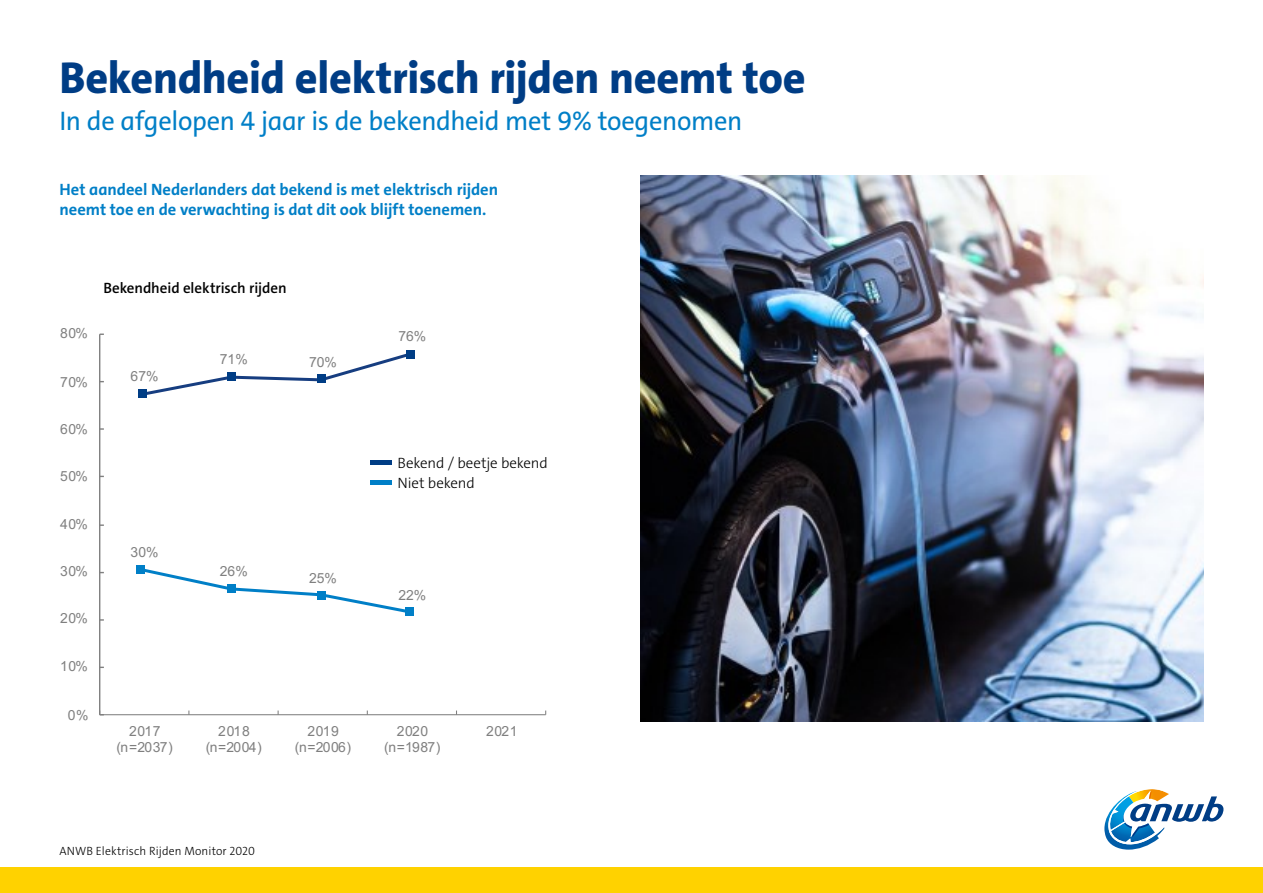
<style>
.page{position:relative;width:1263px;height:893px;background:#fff}
.page>*{position:absolute;margin:0;border:0;box-sizing:border-box;transform-origin:0 0}
.t1{font:800 45px "The Sans C4 s";letter-spacing:-.01em;color:#003d85}
.t2{font:27px "The Sans C4 s";letter-spacing:-.015em;color:#007fc7}
.t3{font:700 16.5px/19.5px "The Sans C4 s";color:#007fc7}
.t4{font:300 15px/19.5px "The Sans C4 s";letter-spacing:-.01em;color:#000}
.t5{font:600 15px "The Sans C4 s";letter-spacing:-.005em;color:#000}
.t6{font:13.95px "Arial";letter-spacing:.045em;color:#7f7f7f}
.t7{font:13.95px/15.3px "Arial";letter-spacing:-.005em;color:#7f7f7f;text-align:center}
.t8{font:300 12px "The Sans C4 s";letter-spacing:.01em;color:#000}
</style>
<div class="page">
<div style="left:0;top:867px;width:1263px;height:26px;background:#ffd200"></div>
<svg style="left:1104px;top:789px;width:119px;height:61px"></svg>
<hr style="left:99px;top:334px;width:1px;height:381px;background:#7f7f7f">
<hr style="left:100px;top:714px;width:446px;height:1px;background:#7f7f7f">
<svg style="left:146px;top:350px;width:269px;height:48px"></svg>
<svg style="left:145px;top:569px;width:260px;height:44px"></svg>
<hr style="left:370px;top:461px;width:21px;height:4px;background:#003d85">
<hr style="left:370px;top:480px;width:21px;height:4px;background:#007fc7">
<div style="left:137px;top:565px;width:8px;height:9px;background:#007fc7"></div>
<div style="left:138px;top:389px;width:8px;height:9px;background:#003d85"></div>
<div style="left:227px;top:373px;width:9px;height:8px;background:#003d85"></div>
<div style="left:317px;top:374px;width:8px;height:9px;background:#003d85"></div>
<div style="left:406px;top:350px;width:8px;height:8px;background:#003d85"></div>
<div style="left:227px;top:585px;width:9px;height:8px;background:#007fc7"></div>
<div style="left:317px;top:592px;width:8px;height:8px;background:#007fc7"></div>
<div style="left:405px;top:607px;width:9px;height:9px;background:#007fc7"></div>
<img style="left:640px;top:176px;width:563px;height:546px">
<h1 class="t1" style="left:60px;top:49px;width:748px">Bekendheid elektrisch rijden neemt toe</h1>
<h2 class="t2" style="left:60px;top:104px;width:684px">In de afgelopen 4 jaar is de bekendheid met 9% toegenomen</h2>
<p class="t3" style="left:60px;top:180px;width:440px">Het aandeel Nederlanders dat bekend is met elektrisch rijden neemt toe en de verwachting is dat dit ook blijft toenemen.</p>
<p class="t6" style="left:60px;top:323px;width:29px">80%</p>
<p class="t6" style="left:60px;top:372px;width:29px">70%</p>
<p class="t6" style="left:60px;top:419px;width:29px">60%</p>
<p class="t6" style="left:60px;top:467px;width:29px">50%</p>
<p class="t6" style="left:60px;top:514px;width:29px">40%</p>
<p class="t6" style="left:60px;top:561px;width:29px">30%</p>
<p class="t6" style="left:60px;top:609px;width:29px">20%</p>
<p class="t6" style="left:60px;top:656px;width:29px">10%</p>
<p class="t6" style="left:68px;top:705px;width:22px">0%</p>
<p class="t5" style="left:103px;top:278px;width:185px">Bekendheid elektrisch rijden</p>
<p class="t6" style="left:131px;top:366px;width:29px">67%</p>
<p class="t6" style="left:220px;top:350px;width:29px">71%</p>
<p class="t6" style="left:309px;top:352px;width:29px">70%</p>
<p class="t6" style="left:131px;top:542px;width:29px">30%</p>
<p class="t6" style="left:220px;top:561px;width:29px">26%</p>
<p class="t6" style="left:309px;top:568px;width:29px">25%</p>
<p class="t6" style="left:398px;top:326px;width:29px">76%</p>
<p class="t4" style="left:398px;top:453px;width:152px">Bekend / beetje bekend<br>Niet bekend</p>
<p class="t6" style="left:398px;top:585px;width:29px">22%</p>
<p class="t7" style="left:116px;top:724px;width:58px">2017 (n=2037)</p>
<p class="t7" style="left:206px;top:724px;width:58px">2018 (n=2004)</p>
<p class="t7" style="left:295px;top:724px;width:58px">2019 (n=2006)</p>
<p class="t7" style="left:384px;top:724px;width:58px">2020 (n=1987)</p>
<p class="t6" style="left:486px;top:722px;width:33px">2021</p>
<p class="t8" style="left:60px;top:843px;width:197px">ANWB Elektrisch Rijden Monitor 2020</p>
</div>
